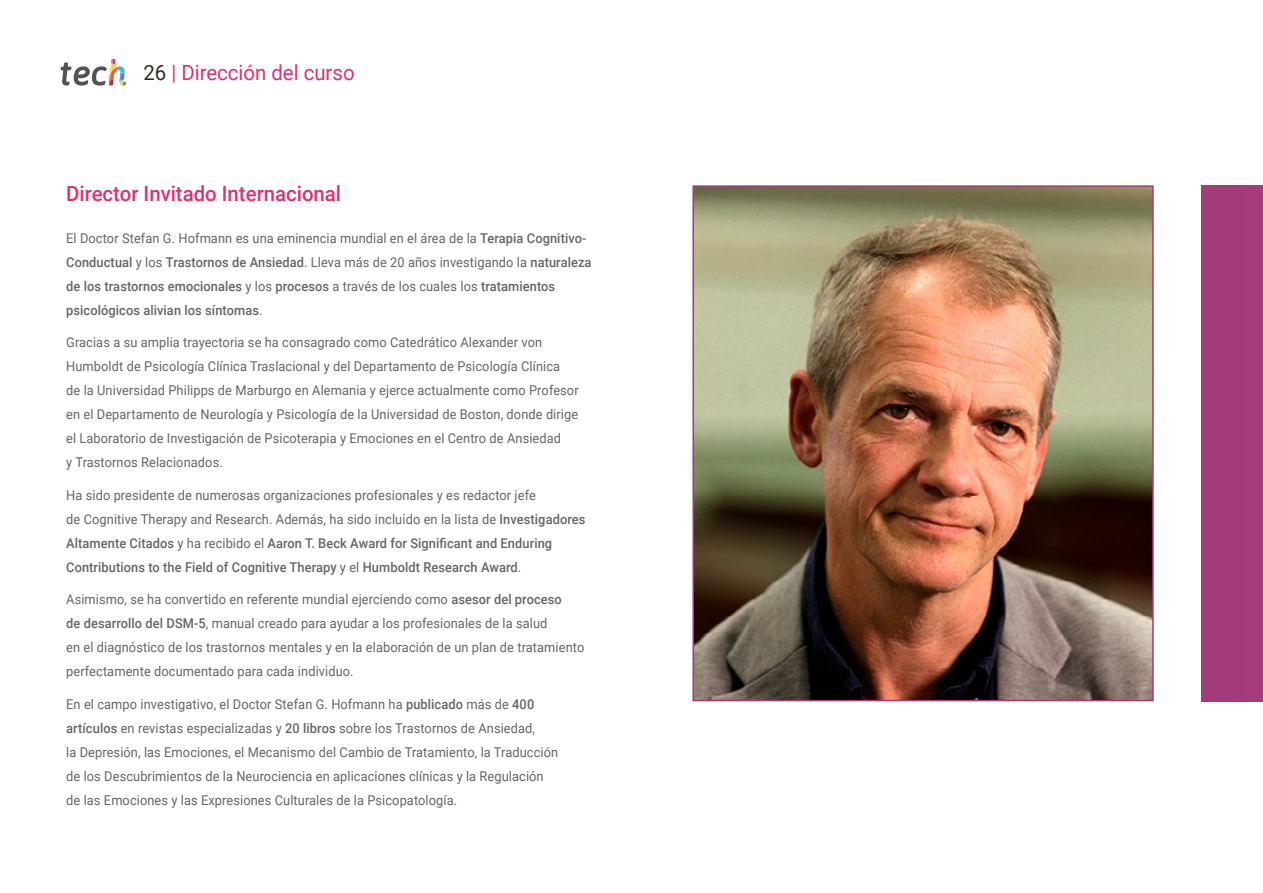
<style>
.page{position:relative;width:1263px;height:893px;background:#fff}
.page>*{position:absolute;margin:0;border:0;box-sizing:border-box;transform-origin:0 0}
.t1{font:500 21px "Roboto";color:#dd3172}
.t2{font:21px "Roboto";color:#dd3172}
.t3{font:13.5px/24px "Roboto";letter-spacing:.005em;color:#656565;scale:.95 1}
.t4{font:500 13.5px/24px "Roboto";letter-spacing:.005em;color:#656565;scale:.95 1}
.s1{color:#312e20}
.s2{font-weight:400}
.s3{font-weight:500}
</style>
<div class="page">
<svg style="left:61px;top:59px;width:65px;height:27px"></svg>
<img style="left:695px;top:188px;width:456px;height:510px">
<div style="left:692px;top:185px;width:462px;height:516px;border:2px solid #a03c7b"></div>
<div style="left:1201px;top:185px;width:62px;height:516px;background:#a23b7b"></div>
<h1 class="t2" style="left:144px;top:57px;width:213px"><span class="s1">26</span> | Dirección del curso</h1>
<h1 class="t1" style="left:66px;top:179px;width:276px">Director Invitado Internacional</h1>
<p class="t4" style="left:66px;top:225px;width:554px"><span class="s2">El Doctor Stefan G. Hofmann es una eminencia mundial en el área de la</span> Terapia Cognitivo-Conductual <span class="s2">y los</span> Trastornos de Ansiedad<span class="s2">. Lleva más de 20 años investigando la</span> naturaleza de los trastornos emocionales <span class="s2">y los</span> procesos <span class="s2">a través de los cuales los</span> tratamientos psicológicos alivian los síntomas<span class="s2">.</span></p>
<p class="t3" style="left:66px;top:330px;width:541px">Gracias a su amplia trayectoria se ha consagrado como Catedrático Alexander von Humboldt de Psicología Clínica Traslacional y del Departamento de Psicología Clínica<br>de la Universidad Philipps de Marburgo en Alemania y ejerce actualmente como Profesor en el Departamento de Neurología y Psicología de la Universidad de Boston, donde dirige el Laboratorio de Investigación de Psicoterapia y Emociones en el Centro de Ansiedad<br>y Trastornos Relacionados.</p>
<p class="t3" style="left:66px;top:482px;width:548px">Ha sido presidente de numerosas organizaciones profesionales y es redactor jefe<br>de Cognitive Therapy and Research. Además, ha sido incluido en la lista de <span class="s3">Investigadores Altamente Citados</span> y ha recibido el <span class="s3">Aaron T. Beck Award for Significant and Enduring Contributions to the Field of Cognitive Therapy</span> y el <span class="s3">Humboldt Research Award</span>.</p>
<p class="t3" style="left:66px;top:587px;width:547px">Asimismo, se ha convertido en referente mundial ejerciendo como <span class="s3">asesor del proceso<br>de desarrollo del DSM-5</span>, manual creado para ayudar a los profesionales de la salud<br>en el diagnóstico de los trastornos mentales y en la elaboración de un plan de tratamiento perfectamente documentado para cada individuo.</p>
<p class="t3" style="left:66px;top:691px;width:519px">En el campo investigativo, el Doctor Stefan G. Hofmann ha <span class="s3">publicado</span> más de <span class="s3">400 artículos</span> en revistas especializadas y <span class="s3">20 libros</span> sobre los Trastornos de Ansiedad,<br>la Depresión, las Emociones, el Mecanismo del Cambio de Tratamiento, la Traducción de los Descubrimientos de la Neurociencia en aplicaciones clínicas y la Regulación de las Emociones y las Expresiones Culturales de la Psicopatología.</p>
</div>
